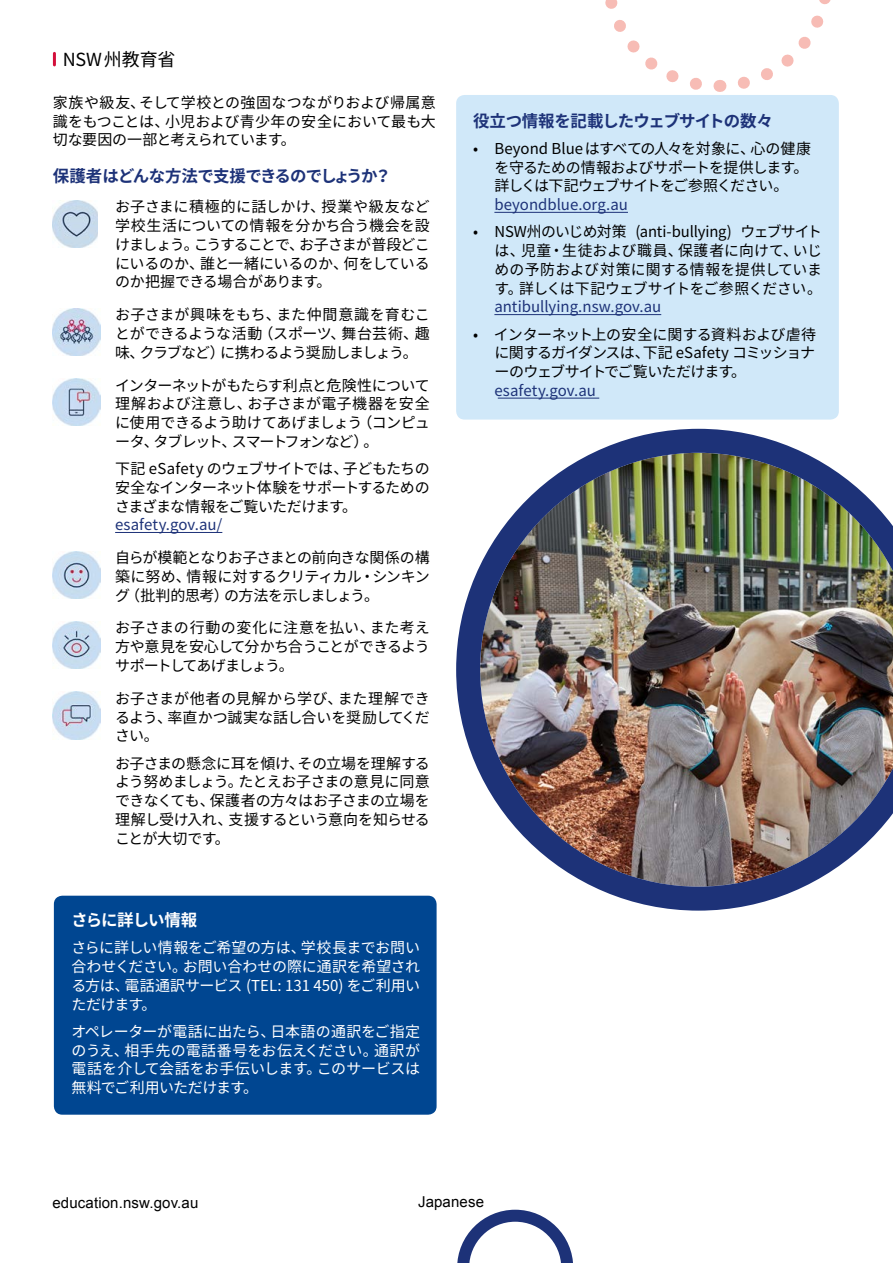
<style>
.page{position:relative;width:893px;height:1263px;background:#fff}
.page>*{position:absolute;margin:0;border:0;box-sizing:border-box;transform-origin:0 0}
.Body{font:18px "Noto Sans CJ Kjp";color:#000}
.t1{font:700 16.5px "Noto Sans CJ Kjp";letter-spacing:-.045em;color:#1d3278}
.H4_White{font:700 16.5px "Noto Sans CJ Kjp";letter-spacing:-.06em;color:#fff}
.Body-2{font:15px/18.8px "Noto Sans CJ Kjp";letter-spacing:-.025em;color:#000;text-align:justify}
.Body_White{font:15px/18.8px "Noto Sans CJ Kjp";letter-spacing:-.015em;color:#fff;text-align:justify}
.t2{font:15px "Arial";letter-spacing:.01em;color:#000}
.Body-3{font:15px "Noto Sans CJ Kjp";color:#1d3278}
.s1{color:#1d3278}
</style>
<div class="page">
<svg style="left:53px;top:53px;width:3px;height:12px"></svg>
<svg style="left:605px;top:0;width:115px;height:92px"></svg>
<svg style="left:737px;top:0;width:99px;height:97px"></svg>
<img style="left:53px;top:200px;width:45px;height:48px">
<img style="left:53px;top:308px;width:47px;height:47px">
<img style="left:53px;top:379px;width:47px;height:47px">
<hr style="left:115px;top:532px;width:107px;height:1px;background:#1d3278">
<img style="left:53px;top:551px;width:47px;height:47px">
<img style="left:53px;top:621px;width:47px;height:48px">
<img style="left:53px;top:692px;width:47px;height:47px">
<img style="left:456px;top:429px;width:437px;height:482px">
<div style="left:54px;top:896px;width:383px;height:219px;background:#004691;border-radius:9px"></div>
<div style="left:456px;top:95px;width:383px;height:325px;background:#d0e8f9;border-radius:9px"></div>
<hr style="left:494px;top:212px;width:134px;height:1px;background:#1d3278">
<hr style="left:494px;top:314px;width:167px;height:1px;background:#1d3278">
<hr style="left:498px;top:398px;width:101px;height:1px;background:#1d3278">
<svg style="left:457px;top:1210px;width:116px;height:53px"></svg>
<p class="Body" style="left:63px;top:49px;width:114px">NSW州教育省</p>
<p class="Body-2" style="left:53px;top:93px;width:384px">家族や級友、そして学校との強固なつながりおよび帰属意識をもつことは、小児および青少年の安全において最も大切な要因の一部と考えられています。</p>
<h4 class="t1" style="left:53px;top:166px;width:340px">保護者はどんな方法で支援できるのでしょうか？</h4>
<p class="Body-2" style="left:115px;top:198px;width:316px">お子さまに積極的に話しかけ、授業や級友など学校生活についての情報を分かち合う機会を設けましょう。こうすることで、お子さまが普段どこにいるのか、誰と一緒にいるのか、何をしているのか把握できる場合があります。</p>
<p class="Body-2" style="left:115px;top:306px;width:316px">お子さまが興味をもち、また仲間意識を育むことができるような活動（スポーツ、舞台芸術、趣味、クラブなど）に携わるよう奨励しましょう。</p>
<p class="Body-2" style="left:115px;top:376px;width:316px">インターネットがもたらす利点と危険性について理解および注意し、お子さまが電子機器を安全に使用できるよう助けてあげましょう（コンピュータ、タブレット、スマートフォンなど）。</p>
<p class="Body-2" style="left:115px;top:459px;width:316px">下記 eSafety のウェブサイトでは、子どもたちの安全なインターネット体験をサポートするためのさまざまな情報をご覧いただけます。</p>
<p class="Body-3" style="left:115px;top:516px;width:109px">esafety.gov.au/</p>
<p class="Body-2" style="left:115px;top:549px;width:316px">自らが模範となりお子さまとの前向きな関係の構築に努め、情報に対するクリティカル・シンキング（批判的思考）の方法を示しましょう。</p>
<p class="Body-2" style="left:115px;top:619px;width:316px">お子さまの行動の変化に注意を払い、また考え方や意見を安心して分かち合うことができるようサポートしてあげましょう。</p>
<p class="Body-2" style="left:115px;top:689px;width:316px">お子さまが他者の見解から学び、また理解できるよう、率直かつ誠実な話し合いを奨励してください。</p>
<p class="Body-2" style="left:115px;top:754px;width:316px">お子さまの懸念に耳を傾け、その立場を理解するよう努めましょう。たとえお子さまの意見に同意できなくても、保護者の方々はお子さまの立場を理解し受け入れ、支援するという意向を知らせることが大切です。</p>
<h4 class="H4_White" style="left:71px;top:911px;width:128px">さらに詳しい情報</h4>
<p class="Body_White" style="left:71px;top:939px;width:350px">さらに詳しい情報をご希望の方は、学校長までお問い合わせください。お問い合わせの際に通訳を希望される方は、電話通訳サービス (TEL: 131 450) をご利用いただけます。</p>
<p class="Body_White" style="left:71px;top:1022px;width:350px">オペレーターが電話に出たら、日本語の通訳をご指定のうえ、相手先の電話番号をお伝えください。通訳が電話を介して会話をお手伝いします。このサービスは無料でご利用いただけます。</p>
<h4 class="t1" style="left:473px;top:111px;width:301px">役立つ情報を記載したウェブサイトの数々</h4>
<p class="Body-2" style="left:494px;top:139px;width:318px;text-align:left;text-indent:-21px">• Beyond Blueはすべての人々を対象に、心の健康を守るための情報およびサポートを提供します。詳しくは下記ウェブサイトをご参照ください。<span class="s1">beyondblue.org.au</span></p>
<p class="Body-2" style="left:494px;top:223px;width:329px;text-indent:-21px">• NSW州のいじめ対策 (anti-bullying) ウェブサイトは、児童・生徒および職員、保護者に向けて、いじめの予防および対策に関する情報を提供しています。詳しくは下記ウェブサイトをご参照ください。<span class="s1">antibullying.nsw.gov.au</span></p>
<p class="Body-2" style="left:494px;top:325px;width:323px;text-align:left;text-indent:-21px">• インターネット上の安全に関する資料および虐待に関するガイダンスは、下記 eSafety コミッショナーのウェブサイトでご覧いただけます。<span class="s1">esafety.gov.au</span></p>
<p class="t2" style="left:52px;top:1193px;width:147px">education.nsw.gov.au</p>
<p class="t2" style="left:418px;top:1191px;width:68px">Japanese</p>
</div>
